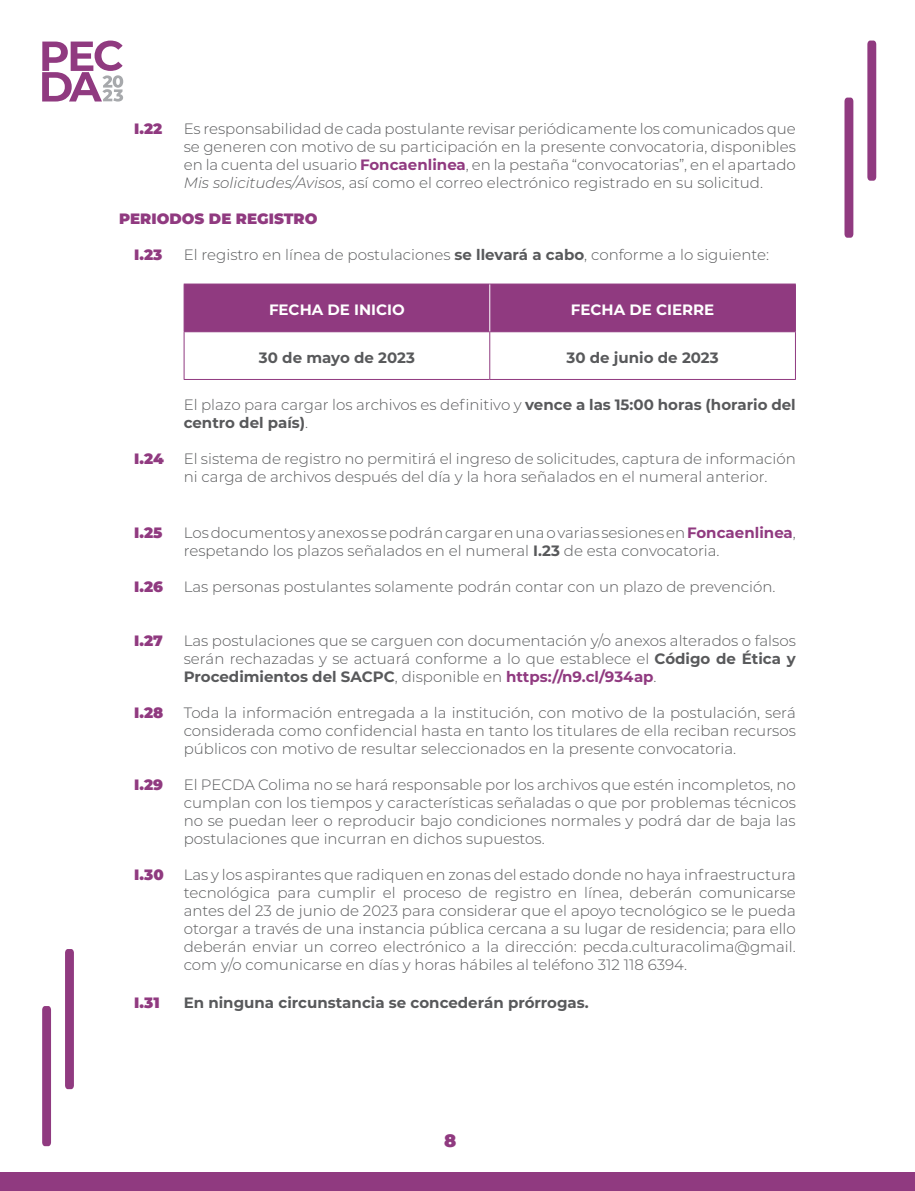
<style>
.page{position:relative;width:915px;height:1191px;background:#fff}
.page>*{position:absolute;margin:0;border:0;box-sizing:border-box;transform-origin:0 0}
.t1{font:900 18px "Montserrat";color:#903a80}
.t2{font:300 15px/18px "Montserrat";color:#58595b;text-align:justify}
.t3{font:700 15px/18px "Montserrat";color:#58595b}
.t4{font:900 15px "Montserrat";color:#903a80}
.t5{font:700 15px "Montserrat";color:#fff}
.s1{font-weight:700;color:#903a80}
.s2{font-style:italic}
.s3{font-weight:700}
.s4{font-weight:300}
</style>
<div class="page">
<svg style="left:42px;top:41px;width:81px;height:61px"></svg>
<div style="left:0;top:1172px;width:914px;height:19px;background:#903a80"></div>
<svg style="left:867px;top:41px;width:8px;height:140px"></svg>
<svg style="left:844px;top:98px;width:9px;height:140px"></svg>
<svg style="left:65px;top:949px;width:9px;height:140px"></svg>
<svg style="left:42px;top:1006px;width:9px;height:140px"></svg>
<div style="left:185px;top:285px;width:609px;height:46px;background:#903a80"></div>
<hr style="left:184px;top:284px;width:305px;height:1px;background:#903a80">
<hr style="left:184px;top:284px;width:1px;height:47px;background:#903a80">
<hr style="left:489px;top:284px;width:306px;height:1px;background:#903a80">
<hr style="left:794px;top:284px;width:1px;height:47px;background:#903a80">
<hr style="left:184px;top:331px;width:305px;height:1px;background:#903a80">
<hr style="left:184px;top:332px;width:1px;height:47px;background:#903a80">
<hr style="left:489px;top:331px;width:306px;height:1px;background:#903a80">
<hr style="left:489px;top:332px;width:1px;height:47px;background:#903a80">
<hr style="left:794px;top:332px;width:1px;height:47px;background:#903a80">
<hr style="left:184px;top:379px;width:305px;height:1px;background:#903a80">
<hr style="left:489px;top:379px;width:306px;height:1px;background:#903a80">
<hr style="left:489px;top:284px;width:1px;height:47px;background:#fff">
<p class="t4" style="left:134px;top:117px;width:30px">I.22</p>
<p class="t2" style="left:184px;top:119px;width:613px">Es responsabilidad de cada postulante revisar periódicamente los comunicados que se generen con motivo de su participación en la presente convocatoria, disponibles en la cuenta del usuario <span class="s1">Foncaenlinea</span>, en la pestaña “convocatorias”, en el apartado <span class="s2">Mis solicitudes/Avisos</span>, así como el correo electrónico registrado en su solicitud.</p>
<p class="t4" style="left:119px;top:207px;width:200px">PERIODOS DE REGISTRO</p>
<p class="t4" style="left:134px;top:243px;width:30px">I.23</p>
<p class="t2" style="left:184px;top:245px;width:586px">El registro en línea de postulaciones <span class="s3">se llevará a cabo</span>, conforme a lo siguiente:</p>
<p class="t5" style="left:269px;top:299px;width:137px">FECHA DE INICIO</p>
<p class="t5" style="left:570px;top:299px;width:145px">FECHA DE CIERRE</p>
<p class="t3" style="left:259px;top:348px;width:157px">30 de mayo de 2023</p>
<p class="t3" style="left:566px;top:348px;width:153px">30 de junio de 2023</p>
<p class="t3" style="left:184px;top:395px;width:613px"><span class="s4">El plazo para cargar los archivos es definitivo y</span> vence a las 15:00 horas (horario del centro del país)<span class="s4">.</span></p>
<p class="t4" style="left:134px;top:447px;width:31px">I.24</p>
<p class="t2" style="left:184px;top:449px;width:613px">El sistema de registro no permitirá el ingreso de solicitudes, captura de información ni carga de archivos después del día y la hora señalados en el numeral anterior.</p>
<p class="t4" style="left:134px;top:521px;width:30px">I.25</p>
<p class="t2" style="left:184px;top:523px;width:613px">Los documentos y anexos se podrán cargar en una o varias sesiones en <span class="s1">Foncaenlinea</span>, respetando los plazos señalados en el numeral <span class="s3">I.23</span> de esta convocatoria.</p>
<p class="t4" style="left:134px;top:575px;width:30px">I.26</p>
<p class="t2" style="left:184px;top:577px;width:593px">Las personas postulantes solamente podrán contar con un plazo de prevención.</p>
<p class="t4" style="left:134px;top:629px;width:30px">I.27</p>
<p class="t2" style="left:184px;top:631px;width:613px">Las postulaciones que se carguen con documentación y/o anexos alterados o falsos serán rechazadas y se actuará conforme a lo que establece el <span class="s3">Código de Ética y Procedimientos del SACPC</span>, disponible en <span class="s1">https://n9.cl/934ap</span>.</p>
<p class="t4" style="left:134px;top:701px;width:31px">I.28</p>
<p class="t2" style="left:184px;top:703px;width:613px">Toda la información entregada a la institución, con motivo de la postulación, será considerada como confidencial hasta en tanto los titulares de ella reciban recursos públicos con motivo de resultar seleccionados en la presente convocatoria.</p>
<p class="t4" style="left:134px;top:773px;width:30px">I.29</p>
<p class="t2" style="left:184px;top:775px;width:613px">El PECDA Colima no se hará responsable por los archivos que estén incompletos, no cumplan con los tiempos y características señaladas o que por problemas técnicos no se puedan leer o reproducir bajo condiciones normales y podrá dar de baja las postulaciones que incurran en dichos supuestos.</p>
<p class="t4" style="left:134px;top:863px;width:31px">I.30</p>
<p class="t2" style="left:184px;top:865px;width:613px">Las y los aspirantes que radiquen en zonas del estado donde no haya infraestructura tecnológica para cumplir el proceso de registro en línea, deberán comunicarse antes del 23 de junio de 2023 para considerar que el apoyo tecnológico se le pueda otorgar a través de una instancia pública cercana a su lugar de residencia; para ello deberán enviar un correo electrónico a la dirección: pecda.culturacolima@gmail. com y/o comunicarse en días y horas hábiles al teléfono 312 118 6394.</p>
<p class="t4" style="left:134px;top:991px;width:27px">I.31</p>
<p class="t3" style="left:184px;top:992px;width:406px">En ninguna circunstancia se concederán prórrogas.</p>
<p class="t1" style="left:444px;top:1127px;width:14px">8</p>
</div>
